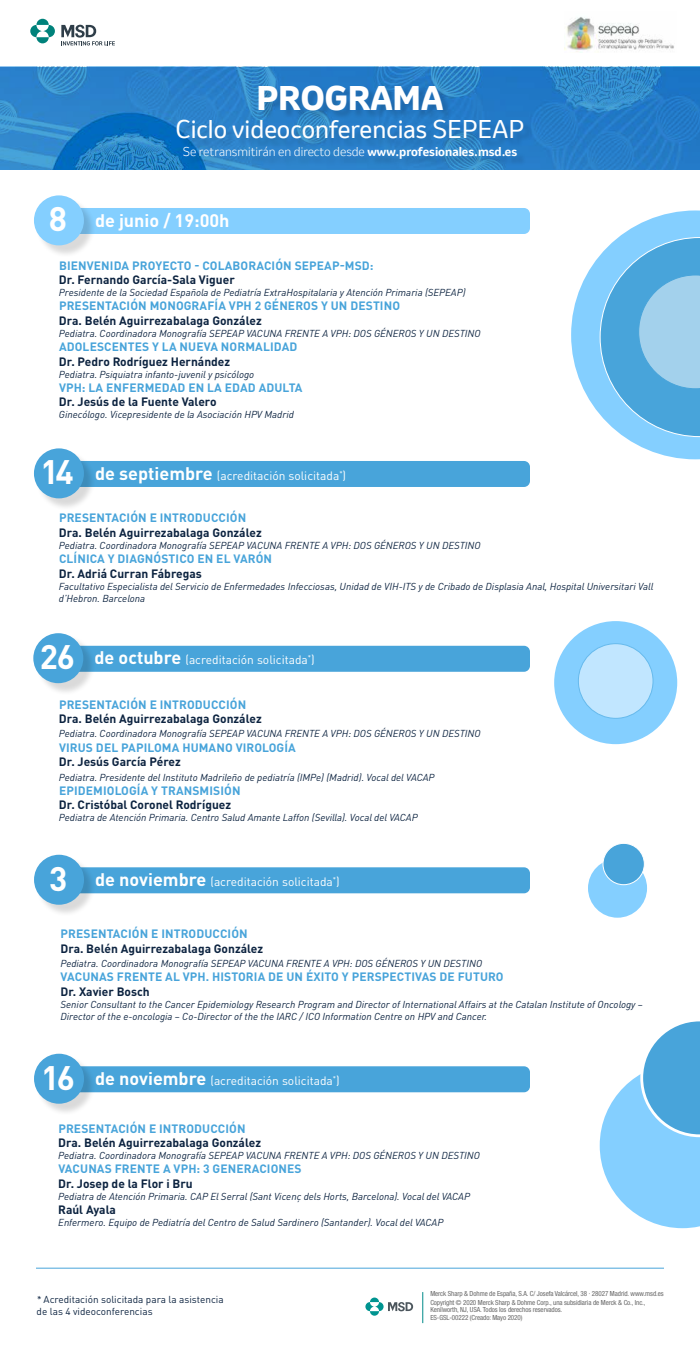
<style>
.page{position:relative;width:700px;height:1350px;background:#fff}
.page>*{position:absolute;margin:0;border:0;box-sizing:border-box;transform-origin:0 0}
.t1{font:700 33.6px "DINOT";color:#fff}
.t2{font:800 32px "Invention";color:#fff}
.t3{font:24px "Invention";color:#fff}
.t4{font:700 18px "DINOT";color:#fff}
.t5{font:700 12px "DINOT";letter-spacing:.01em;color:#48a4da}
.t6{font:700 12px "DINOT";color:#0c2340}
.t7{font:12px "DINOT";color:#fff}
.t8{font:300 12px "Invention";color:#fff}
.t9{font:italic 10px/12px "DINOT";color:#0c2340}
.t10{font:10px/12px "DINOT";color:#0c2340}
.t11{font:condensed 7px/8.7px "Helvetica Neue LT Std";letter-spacing:-.01em;color:#666}
.s1{font-weight:700}
.s2{font-weight:700;font-size:18px}
.s3{font-style:italic}
</style>
<div class="page">
<svg style="left:0;top:67px;width:700px;height:103px;background:#2780c8"></svg>
<div style="left:69px;top:208px;width:461px;height:26px;background:#84cfff;border-radius:6px"></div>
<div style="left:69px;top:461px;width:461px;height:26px;background:#48a4da;border-radius:6px"></div>
<div style="left:68px;top:646px;width:462px;height:26px;background:#48a4da;border-radius:6px"></div>
<div style="left:69px;top:867px;width:461px;height:26px;background:#48a4da;border-radius:6px"></div>
<div style="left:69px;top:1066px;width:461px;height:26px;background:#48a4da;border-radius:6px"></div>
<img style="left:565px;top:17px;width:109px;height:35px">
<svg style="left:30px;top:19px;width:25px;height:24px"></svg>
<svg style="left:61px;top:25px;width:54px;height:21px"></svg>
<div style="left:179px;top:86px;width:355px;height:83px;background:#000;opacity:.15"></div>
<div style="left:35px;top:197px;width:61px;height:61px;background:#000;opacity:.15"></div>
<div style="left:34px;top:195px;width:50px;height:50px;background:#84cfff;border-radius:50%"></div>
<div style="left:35px;top:450px;width:61px;height:61px;background:#000;opacity:.15"></div>
<div style="left:34px;top:448px;width:50px;height:50px;background:#48a4da;border-radius:50%"></div>
<div style="left:35px;top:635px;width:61px;height:61px;background:#000;opacity:.15"></div>
<div style="left:33px;top:633px;width:50px;height:50px;background:#48a4da;border-radius:50%"></div>
<div style="left:36px;top:856px;width:60px;height:61px;background:#000;opacity:.15"></div>
<div style="left:34px;top:855px;width:50px;height:50px;background:#48a4da;border-radius:50%"></div>
<div style="left:36px;top:1055px;width:60px;height:61px;background:#000;opacity:.15"></div>
<div style="left:34px;top:1054px;width:50px;height:50px;background:#48a4da;border-radius:50%"></div>
<div style="left:554px;top:621px;width:123px;height:123px;background:#84cfff;border-radius:50%"></div>
<div style="left:578px;top:644px;width:75px;height:74px;background:#c1e6ff;border-radius:50%"></div>
<div style="left:578px;top:643px;width:75px;height:76px;border:1px solid #48a4da;border-radius:50%"></div>
<svg style="left:571px;top:210px;width:129px;height:249px"></svg>
<div style="left:588px;top:859px;width:59px;height:59px;background:#84cfff;border-radius:50%"></div>
<div style="left:603px;top:843px;width:41px;height:42px;background:#48a4da;border-radius:50%"></div>
<div style="left:603px;top:843px;width:42px;height:42px;border:1px solid #fff;border-radius:50%"></div>
<svg style="left:600px;top:1021px;width:100px;height:207px"></svg>
<hr style="left:423px;top:1292px;width:1px;height:31px;background:#008a89">
<svg style="left:370px;top:1298px;width:9px;height:4px"></svg>
<svg style="left:370px;top:1311px;width:9px;height:5px"></svg>
<svg style="left:365px;top:1302px;width:9px;height:9px"></svg>
<svg style="left:374px;top:1302px;width:10px;height:9px"></svg>
<svg style="left:388px;top:1302px;width:25px;height:9px"></svg>
<hr style="left:36px;top:1268px;width:628px;height:1px;background:#48a4da">
<h1 class="t1" style="left:49px;top:197px;width:20px">8</h1>
<h2 class="t2" style="left:257px;top:74px;width:188px">PROGRAMA</h2>
<h3 class="t3" style="left:176px;top:112px;width:350px">Ciclo videoconferencias SEPEAP</h3>
<p class="t8" style="left:183px;top:144px;width:336px">Se retransmitirán en directo desde <span class="s1">www.profesionales.msd.es</span></p>
<h3 class="t4" style="left:95px;top:208px;width:136px">de junio / 19:00h</h3>
<p class="t5" style="left:59px;top:257px;width:316px">BIENVENIDA PROYECTO - COLABORACIÓN SEPEAP-MSD:</p>
<p class="t6" style="left:59px;top:272px;width:177px">Dr. Fernando García-Sala Viguer</p>
<p class="t9" style="left:59px;top:286px;width:408px">Presidente de la Sociedad Española de Pediatría ExtraHospitalaria y Atención Primaria (SEPEAP)</p>
<p class="t5" style="left:59px;top:298px;width:343px">PRESENTACIÓN MONOGRAFÍA VPH 2 GÉNEROS Y UN DESTINO</p>
<p class="t6" style="left:59px;top:313px;width:204px">Dra. Belén Aguirrezabalaga González</p>
<p class="t9" style="left:59px;top:327px;width:423px">Pediatra. Coordinadora Monografía SEPEAP VACUNA FRENTE A VPH: DOS GÉNEROS Y UN DESTINO</p>
<p class="t5" style="left:59px;top:339px;width:240px">ADOLESCENTES Y LA NUEVA NORMALIDAD</p>
<p class="t6" style="left:59px;top:353px;width:173px">Dr. Pedro Rodríguez Hernández</p>
<p class="t9" style="left:59px;top:368px;width:197px">Pediatra. Psiquiatra infanto-juvenil y psicólogo</p>
<p class="t5" style="left:59px;top:380px;width:245px">VPH: LA ENFERMEDAD EN LA EDAD ADULTA</p>
<p class="t6" style="left:59px;top:394px;width:159px">Dr. Jesús de la Fuente Valero</p>
<p class="t9" style="left:59px;top:409px;width:237px">Ginecólogo. Vicepresidente de la Asociación HPV Madrid</p>
<h1 class="t1" style="left:41px;top:450px;width:35px">14</h1>
<p class="t7" style="left:95px;top:468px;width:253px"><span class="s2">de septiembre</span> (acreditación solicitada<sup>*</sup>)</p>
<p class="t5" style="left:59px;top:510px;width:189px">PRESENTACIÓN E INTRODUCCIÓN</p>
<p class="t6" style="left:59px;top:525px;width:204px">Dra. Belén Aguirrezabalaga González</p>
<p class="t9" style="left:59px;top:539px;width:423px">Pediatra. Coordinadora Monografía SEPEAP VACUNA FRENTE A VPH: DOS GÉNEROS Y UN DESTINO</p>
<p class="t5" style="left:59px;top:551px;width:215px">CLÍNICA Y DIAGNÓSTICO EN EL VARÓN</p>
<p class="t6" style="left:59px;top:565px;width:144px">Dr. Adriá Curran Fábregas</p>
<p class="t9" style="left:59px;top:580px;width:596px">Facultativo Especialista del Servicio de Enfermedades Infecciosas, Unidad de VIH-ITS y de Cribado de Displasia Anal, Hospital Universitari Vall d’Hebron. Barcelona</p>
<h1 class="t1" style="left:40px;top:635px;width:37px">26</h1>
<p class="t7" style="left:94px;top:653px;width:222px"><span class="s2">de octubre</span> (acreditación solicitada<sup>*</sup>)</p>
<p class="t5" style="left:59px;top:696px;width:189px">PRESENTACIÓN E INTRODUCCIÓN</p>
<p class="t6" style="left:59px;top:711px;width:204px">Dra. Belén Aguirrezabalaga González</p>
<p class="t9" style="left:59px;top:728px;width:423px">Pediatra. Coordinadora Monografía SEPEAP VACUNA FRENTE A VPH: DOS GÉNEROS Y UN DESTINO</p>
<p class="t5" style="left:59px;top:740px;width:238px">VIRUS DEL PAPILOMA HUMANO VIROLOGÍA</p>
<p class="t6" style="left:59px;top:754px;width:124px">Dr. Jesús García Pérez</p>
<p class="t9" style="left:59px;top:771px;width:377px">Pediatra. Presidente del Instituto Madrileño de pediatría (IMPe) (Madrid). Vocal del VACAP</p>
<p class="t5" style="left:59px;top:783px;width:183px">EPIDEMIOLOGÍA Y TRANSMISIÓN</p>
<p class="t6" style="left:59px;top:797px;width:174px">Dr. Cristóbal Coronel Rodríguez</p>
<p class="t9" style="left:59px;top:812px;width:360px">Pediatra de Atención Primaria. Centro Salud Amante Laffon (Sevilla). Vocal del VACAP</p>
<h1 class="t1" style="left:49px;top:857px;width:20px">3</h1>
<p class="t7" style="left:95px;top:874px;width:246px"><span class="s2">de noviembre</span> (acreditación solicitada<sup>*</sup>)</p>
<p class="t5" style="left:61px;top:926px;width:189px">PRESENTACIÓN E INTRODUCCIÓN</p>
<p class="t6" style="left:60px;top:940px;width:204px">Dra. Belén Aguirrezabalaga González</p>
<p class="t9" style="left:60px;top:957px;width:423px">Pediatra. Coordinadora Monografía SEPEAP VACUNA FRENTE A VPH: DOS GÉNEROS Y UN DESTINO</p>
<p class="t5" style="left:61px;top:969px;width:445px">VACUNAS FRENTE AL VPH. HISTORIA DE UN ÉXITO Y PERSPECTIVAS DE FUTURO</p>
<p class="t6" style="left:60px;top:984px;width:91px">Dr. Xavier Bosch</p>
<p class="t9" style="left:60px;top:998px;width:584px">Senior Consultant to the Cancer Epidemiology Research Program and Director of International Affairs at the Catalan Institute of Oncology –<br>Director of the e-oncologia – Co-Director of the the IARC / ICO Information Centre on HPV and Cancer.</p>
<h1 class="t1" style="left:41px;top:1056px;width:35px">16</h1>
<p class="t7" style="left:95px;top:1073px;width:246px"><span class="s2">de noviembre</span> (acreditación solicitada<sup>*</sup>)</p>
<p class="t5" style="left:58px;top:1120px;width:189px">PRESENTACIÓN E INTRODUCCIÓN</p>
<p class="t6" style="left:58px;top:1135px;width:204px">Dra. Belén Aguirrezabalaga González</p>
<p class="t9" style="left:58px;top:1149px;width:423px">Pediatra. Coordinadora Monografía SEPEAP VACUNA FRENTE A VPH: DOS GÉNEROS Y UN DESTINO</p>
<p class="t5" style="left:58px;top:1161px;width:245px">VACUNAS FRENTE A VPH: 3 GENERACIONES</p>
<p class="t6" style="left:58px;top:1176px;width:136px">Dr. Josep de la Flor i Bru</p>
<p class="t9" style="left:58px;top:1190px;width:413px">Pediatra de Atención Primaria. CAP El Serral (Sant Vicenç dels Horts, Barcelona). Vocal del VACAP</p>
<p class="t6" style="left:58px;top:1202px;width:59px">Raúl Ayala</p>
<p class="t9" style="left:58px;top:1216px;width:387px">Enfermero. Equipo de Pediatría del Centro de Salud Sardinero (Santander). Vocal del VACAP</p>
<p class="t10" style="left:37px;top:1293px;width:189px"><span class="s3">*</span> Acreditación solicitada para la asistencia de las 4 videoconferencias</p>
<p class="t11" style="left:430px;top:1289px;width:235px">Merck Sharp &amp; Dohme de España, S.A. C/ Josefa Valcárcel, 38 · 28027 Madrid. www.msd.es<br>Copyright © 2020 Merck Sharp &amp; Dohme Corp., una subsidiaria de Merck &amp; Co., Inc.,</p>
<p class="t11" style="left:430px;top:1305px;width:133px">Kenilworth, NJ, USA. Todos los derechos reservados.<br>ES-GSL-00222 (Creado: Mayo 2020)</p>
</div>
